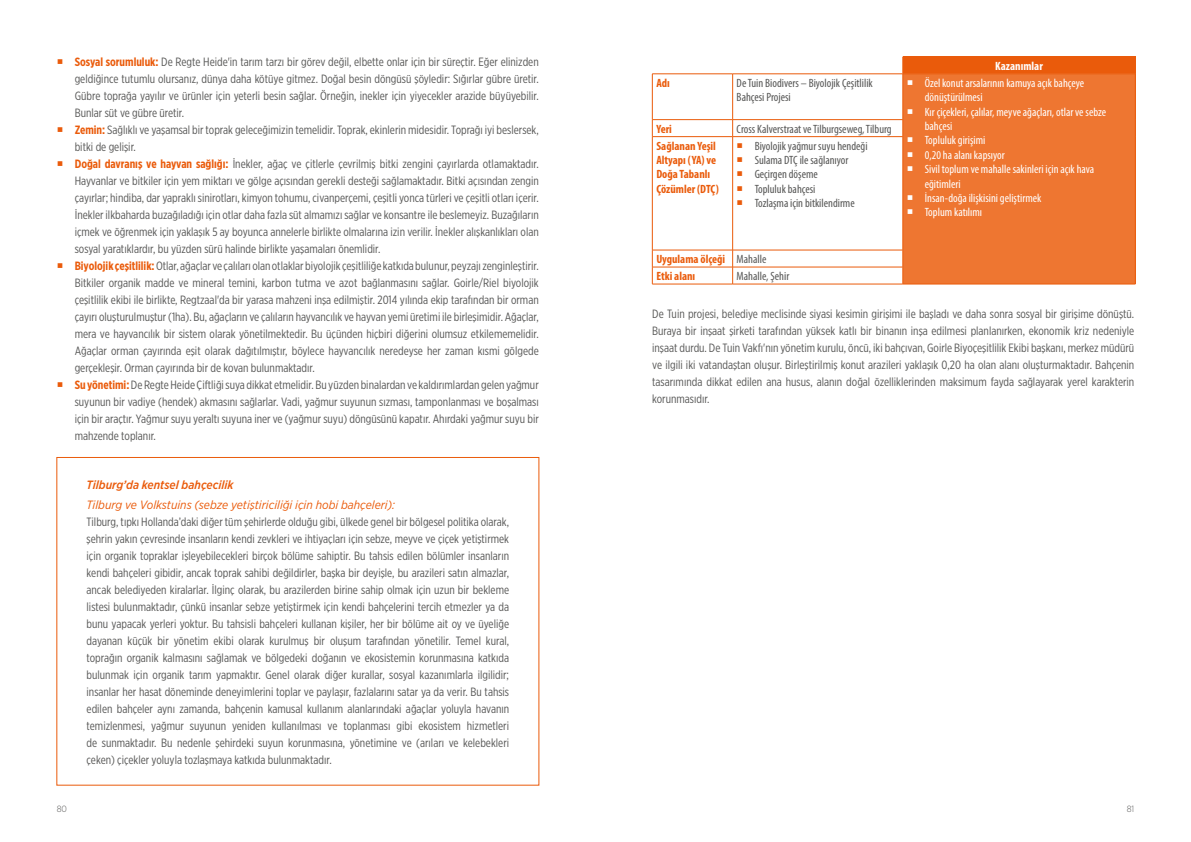
<style>
.page{position:relative;width:1191px;height:842px;background:#fff}
.page>*{position:absolute;margin:0;border:0;box-sizing:border-box;transform-origin:0 0}
.t1{font:12px/17px "Gotham X Narrow";color:#575756;text-align:justify}
.t2{font:condensed 12px/14.4px "Myriad Pro";color:#fff}
.t3{font:condensed 12px/14.4px "Myriad Pro";color:#575756}
.t4{font:700 condensed 12px/14.4px "Myriad Pro";color:#ea5b0b}
.t5{font:italic 12px "Gotham Narrow";color:#ea5b0b}
.t6{font:italic 500 12px "Gotham Narrow";color:#ea5b0b}
.t7{font:700 condensed 12px "Myriad Pro";color:#fff}
.t8{font:300 9px "Gotham Narrow";color:#575756}
.s1{font-weight:700;color:#ea5b0b}
.s2{font-weight:400;color:#575756}
</style>
<div class="page">
<div style="left:902px;top:57px;width:233px;height:17px;background:#ea5b0b"></div>
<div style="left:902px;top:74px;width:233px;height:210px;background:#ee7631"></div>
<svg style="left:902px;top:57px;width:1px;height:17px"></svg>
<svg style="left:1135px;top:57px;width:1px;height:17px"></svg>
<hr style="left:652px;top:74px;width:80px;height:1px;background:#ea5b0b">
<hr style="left:652px;top:74px;width:1px;height:45px;background:#ea5b0b">
<hr style="left:732px;top:74px;width:170px;height:1px;background:#ea5b0b">
<hr style="left:732px;top:74px;width:1px;height:45px;background:#ea5b0b">
<hr style="left:902px;top:74px;width:233px;height:1px;background:#ea5b0b">
<hr style="left:902px;top:74px;width:1px;height:45px;background:#ea5b0b">
<hr style="left:1135px;top:74px;width:1px;height:46px;background:#ea5b0b">
<svg style="left:1135px;top:120px;width:1px;height:17px"></svg>
<hr style="left:1135px;top:137px;width:1px;height:113px;background:#ea5b0b">
<svg style="left:1135px;top:250px;width:1px;height:34px"></svg>
<hr style="left:902px;top:284px;width:233px;height:1px;background:#ea5b0b">
<hr style="left:652px;top:119px;width:80px;height:1px;background:#ea5b0b">
<svg style="left:652px;top:120px;width:1px;height:16px"></svg>
<hr style="left:732px;top:119px;width:171px;height:1px;background:#ea5b0b">
<svg style="left:732px;top:120px;width:1px;height:16px"></svg>
<hr style="left:652px;top:136px;width:80px;height:1px;background:#ea5b0b">
<hr style="left:652px;top:137px;width:1px;height:113px;background:#ea5b0b">
<hr style="left:732px;top:136px;width:171px;height:1px;background:#ea5b0b">
<hr style="left:732px;top:137px;width:1px;height:113px;background:#ea5b0b">
<hr style="left:902px;top:137px;width:1px;height:113px;background:#ea5b0b">
<hr style="left:652px;top:250px;width:80px;height:1px;background:#ea5b0b">
<hr style="left:732px;top:250px;width:171px;height:1px;background:#ea5b0b">
<hr style="left:652px;top:267px;width:80px;height:1px;background:#ea5b0b">
<svg style="left:652px;top:250px;width:1px;height:34px"></svg>
<hr style="left:732px;top:267px;width:171px;height:1px;background:#ea5b0b">
<svg style="left:732px;top:250px;width:1px;height:34px"></svg>
<svg style="left:902px;top:250px;width:1px;height:34px"></svg>
<hr style="left:652px;top:284px;width:80px;height:1px;background:#ea5b0b">
<hr style="left:732px;top:284px;width:170px;height:1px;background:#ea5b0b">
<svg style="left:902px;top:120px;width:2px;height:22px"></svg>
<p class="t1" style="left:75px;top:53px;width:465px;text-align:left"><span class="s1">Sosyal sorumluluk:</span> De Regte Heide'in tarım tarzı bir görev değil, elbette onlar için bir süreçtir. Eğer elinizden geldiğince tutumlu olursanız, dünya daha kötüye gitmez. Doğal besin döngüsü şöyledir: Sığırlar gübre üretir.<br>Gübre toprağa yayılır ve ürünler için yeterli besin sağlar. Örneğin, inekler için yiyecekler arazide büyüyebilir.<br>Bunlar süt ve gübre üretir.<br><span class="s1">Zemin:</span> Sağlıklı ve yaşamsal bir toprak geleceğimizin temelidir. Toprak, ekinlerin midesidir. Toprağı iyi beslersek, bitki de gelişir.<br><span class="s1">Doğal davranış ve hayvan sağlığı:</span> İnekler, ağaç ve çitlerle çevrilmiş bitki zengini çayırlarda otlamaktadır.<br>Hayvanlar ve bitkiler için yem miktarı ve gölge açısından gerekli desteği sağlamaktadır. Bitki açısından zengin çayırlar; hindiba, dar yapraklı sinirotları, kimyon tohumu, civanperçemi, çeşitli yonca türleri ve çeşitli otları içerir.<br>İnekler ilkbaharda buzağıladığı için otlar daha fazla süt almamızı sağlar ve konsantre ile beslemeyiz. Buzağıların içmek ve öğrenmek için yaklaşık 5 ay boyunca annelerle birlikte olmalarına izin verilir. İnekler alışkanlıkları olan sosyal yaratıklardır, bu yüzden sürü halinde birlikte yaşamaları önemlidir.<br><span class="s1">Biyolojik çeşitlilik:</span> Otlar, ağaçlar ve çalıları olan otlaklar biyolojik çeşitliliğe katkıda bulunur, peyzajı zenginleştirir.<br>Bitkiler organik madde ve mineral temini, karbon tutma ve azot bağlanmasını sağlar. Goirle/Riel biyolojik çeşitlilik ekibi ile birlikte, Regtzaal'da bir yarasa mahzeni inşa edilmiştir. 2014 yılında ekip tarafından bir orman çayırı oluşturulmuştur (1ha). Bu, ağaçların ve çalıların hayvancılık ve hayvan yemi üretimi ile birleşimidir. Ağaçlar, mera ve hayvancılık bir sistem olarak yönetilmektedir. Bu üçünden hiçbiri diğerini olumsuz etkilememelidir.<br>Ağaçlar orman çayırında eşit olarak dağıtılmıştır, böylece hayvancılık neredeyse her zaman kısmi gölgede gerçekleşir. Orman çayırında bir de kovan bulunmaktadır.<br><span class="s1">Su yönetimi:</span> De Regte Heide Çiftliği suya dikkat etmelidir. Bu yüzden binalardan ve kaldırımlardan gelen yağmur suyunun bir vadiye (hendek) akmasını sağlarlar. Vadi, yağmur suyunun sızması, tamponlanması ve boşalması için bir araçtır. Yağmur suyu yeraltı suyuna iner ve (yağmur suyu) döngüsünü kapatır. Ahırdaki yağmur suyu bir mahzende toplanır.</p>
<p class="t6" style="left:87px;top:477px;width:148px">Tilburg’da kentsel bahçecilik</p>
<p class="t5" style="left:87px;top:497px;width:310px">Tilburg ve Volkstuins (sebze yetiştiriciliği için hobi bahçeleri):</p>
<p class="t1" style="left:87px;top:513px;width:424px">Tilburg, tıpkı Hollanda’daki diğer tüm şehirlerde olduğu gibi, ülkede genel bir bölgesel politika olarak, şehrin yakın çevresinde insanların kendi zevkleri ve ihtiyaçları için sebze, meyve ve çiçek yetiştirmek için organik topraklar işleyebilecekleri birçok bölüme sahiptir. Bu tahsis edilen bölümler insanların kendi bahçeleri gibidir, ancak toprak sahibi değildirler, başka bir deyişle, bu arazileri satın almazlar, ancak belediyeden kiralarlar. İlginç olarak, bu arazilerden birine sahip olmak için uzun bir bekleme listesi bulunmaktadır, çünkü insanlar sebze yetiştirmek için kendi bahçelerini tercih etmezler ya da bunu yapacak yerleri yoktur. Bu tahsisli bahçeleri kullanan kişiler, her bir bölüme ait oy ve üyeliğe dayanan küçük bir yönetim ekibi olarak kurulmuş bir oluşum tarafından yönetilir. Temel kural, toprağın organik kalmasını sağlamak ve bölgedeki doğanın ve ekosistemin korunmasına katkıda bulunmak için organik tarım yapmaktır. Genel olarak diğer kurallar, sosyal kazanımlarla ilgilidir; insanlar her hasat döneminde deneyimlerini toplar ve paylaşır, fazlalarını satar ya da verir. Bu tahsis edilen bahçeler aynı zamanda, bahçenin kamusal kullanım alanlarındaki ağaçlar yoluyla havanın temizlenmesi, yağmur suyunun yeniden kullanılması ve toplanması gibi ekosistem hizmetleri de sunmaktadır. Bu nedenle şehirdeki suyun korunmasına, yönetimine ve (arıları ve kelebekleri çeken) çiçekler yoluyla tozlaşmaya katkıda bulunmaktadır.</p>
<p class="t7" style="left:995px;top:58px;width:49px">Kazanımlar</p>
<p class="t4" style="left:656px;top:75px;width:15px">Adı</p>
<p class="t3" style="left:736px;top:76px;width:138px">De Tuin Biodivers – Biyolojik Çeşitlilik<br>Bahçesi Projesi</p>
<p class="t2" style="left:924px;top:76px;width:183px">Özel konut arsalarının kamuya açık bahçeye dönüştürülmesi<br>Kır çiçekleri, çalılar, meyve ağaçları, otlar ve sebze bahçesi<br>Topluluk girişimi<br>0,20 ha alanı kapsıyor<br>Sivil toplum ve mahalle sakinleri için açık hava eğitimleri<br>İnsan-doğa ilişkisini geliştirmek<br>Toplum katılımı</p>
<p class="t4" style="left:656px;top:121px;width:17px">Yeri</p>
<p class="t3" style="left:736px;top:121px;width:157px">Cross Kalverstraat ve Tilburgseweg, Tilburg</p>
<p class="t4" style="left:656px;top:138px;width:64px">Sağlanan Yeşil<br>Altyapı (YA) ve<br>Doğa Tabanlı<br>Çözümler (DTÇ)</p>
<p class="t3" style="left:754px;top:138px;width:114px">Biyolojik yağmur suyu hendeği<br>Sulama DTÇ ile sağlanıyor<br>Geçirgen döşeme<br>Topluluk bahçesi<br>Tozlaşma için bitkilendirme</p>
<p class="t4" style="left:656px;top:250px;width:112px;line-height:17px">Uygulama ölçeği <span class="s2">Mahalle<br></span>Etki alanı</p>
<p class="t3" style="left:736px;top:269px;width:54px">Mahalle, Şehir</p>
<p class="t1" style="left:652px;top:305px;width:483px">De Tuin projesi, belediye meclisinde siyasi kesimin girişimi ile başladı ve daha sonra sosyal bir girişime dönüştü.<br>Buraya bir inşaat şirketi tarafından yüksek katlı bir binanın inşa edilmesi planlanırken, ekonomik kriz nedeniyle inşaat durdu. De Tuin Vakfı'nın yönetim kurulu, öncü, iki bahçıvan, Goirle Biyoçeşitlilik Ekibi başkanı, merkez müdürü ve ilgili iki vatandaştan oluşur. Birleştirilmiş konut arazileri yaklaşık 0,20 ha olan alanı oluşturmaktadır. Bahçenin tasarımında dikkat edilen ana husus, alanın doğal özelliklerinden maksimum fayda sağlayarak yerel karakterin korunmasıdır.</p>
<p class="t8" style="left:57px;top:804px;width:12px">80</p>
<p class="t8" style="left:1126px;top:804px;width:9px">81</p>
</div>
